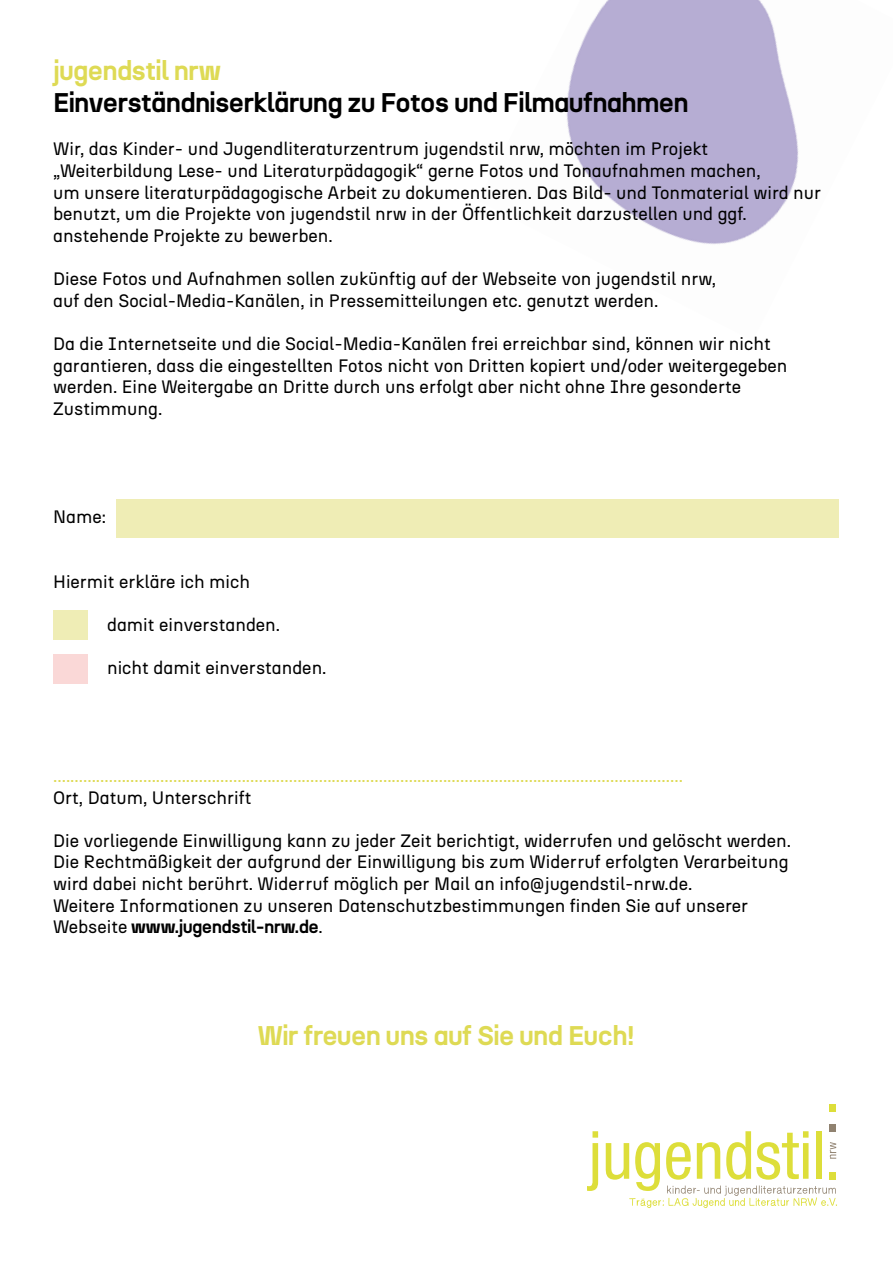
<style>
.page{position:relative;width:893px;height:1263px;background:#fff}
.page>*{position:absolute;margin:0;border:0;box-sizing:border-box;transform-origin:0 0}
.t1{font:700 27px "N27";color:#000}
.t2{font:700 27px "N27";color:#deda54}
.t3{font:18px/21.6px "N27";color:#000}
.t4{font:18px "N27";color:#deda54}
.s1{font-weight:700}
</style>
<div class="page">
<img style="left:566px;top:0;width:233px;height:244px">
<div style="left:117px;top:500px;width:722px;height:38px;background:#efedb5"></div>
<div style="left:53px;top:654px;width:34px;height:30px;background:#fad8d7"></div>
<div style="left:53px;top:610px;width:34px;height:30px;background:#efedb5"></div>
<svg style="left:587px;top:1131px;width:11px;height:60px"></svg>
<div style="left:830px;top:1104px;width:6px;height:7px;background:#ddde3a"></div>
<div style="left:830px;top:1124px;width:6px;height:7px;background:#908270"></div>
<svg style="left:606px;top:1131px;width:231px;height:77px"></svg>
<h1 class="t2" style="left:53px;top:54px;width:170px">jugendstil nrw</h1>
<h1 class="t1" style="left:53px;top:86px;width:637px">Einverständniserklärung zu Fotos und Filmaufnahmen</h1>
<p class="t3" style="left:53px;top:138px;width:769px">Wir, das Kinder- und Jugendliteraturzentrum jugendstil nrw, möchten im Projekt „Weiterbildung Lese- und Literaturpädagogik“ gerne Fotos und Tonaufnahmen machen,<br>um unsere literaturpädagogische Arbeit zu dokumentieren. Das Bild- und Tonmaterial wird nur benutzt, um die Projekte von jugendstil nrw in der Öffentlichkeit darzustellen und ggf. anstehende Projekte zu bewerben.</p>
<p class="t3" style="left:53px;top:268px;width:664px">Diese Fotos und Aufnahmen sollen zukünftig auf der Webseite von jugendstil nrw, auf den Social-Media-Kanälen, in Pressemitteilungen etc. genutzt werden.</p>
<p class="t3" style="left:53px;top:333px;width:736px">Da die Internetseite und die Social-Media-Kanälen frei erreichbar sind, können wir nicht garantieren, dass die eingestellten Fotos nicht von Dritten kopiert und/oder weitergegeben werden. Eine Weitergabe an Dritte durch uns erfolgt aber nicht ohne Ihre gesonderte Zustimmung.</p>
<p class="t3" style="left:53px;top:505px;width:54px">Name:</p>
<p class="t3" style="left:53px;top:570px;width:198px">Hiermit erkläre ich mich</p>
<p class="t3" style="left:107px;top:613px;width:174px">damit einverstanden.</p>
<p class="t3" style="left:107px;top:657px;width:221px">nicht damit einverstanden.</p>
<p class="t4" style="left:53px;top:765px;width:631px">...................................................................................................................................................</p>
<p class="t3" style="left:53px;top:786px;width:200px">Ort, Datum, Unterschrift</p>
<p class="t3" style="left:53px;top:829px;width:739px">Die vorliegende Einwilligung kann zu jeder Zeit berichtigt, widerrufen und gelöscht werden.<br>Die Rechtmäßigkeit der aufgrund der Einwilligung bis zum Widerruf erfolgten Verarbeitung wird dabei nicht berührt. Widerruf möglich per Mail an info@jugendstil-nrw.de.<br>Weitere Informationen zu unseren Datenschutzbestimmungen finden Sie auf unserer Webseite <span class="s1">www.jugendstil-nrw.de</span>.</p>
<h1 class="t2" style="left:258px;top:1019px;width:378px">Wir freuen uns auf Sie und Euch!</h1>
</div>
